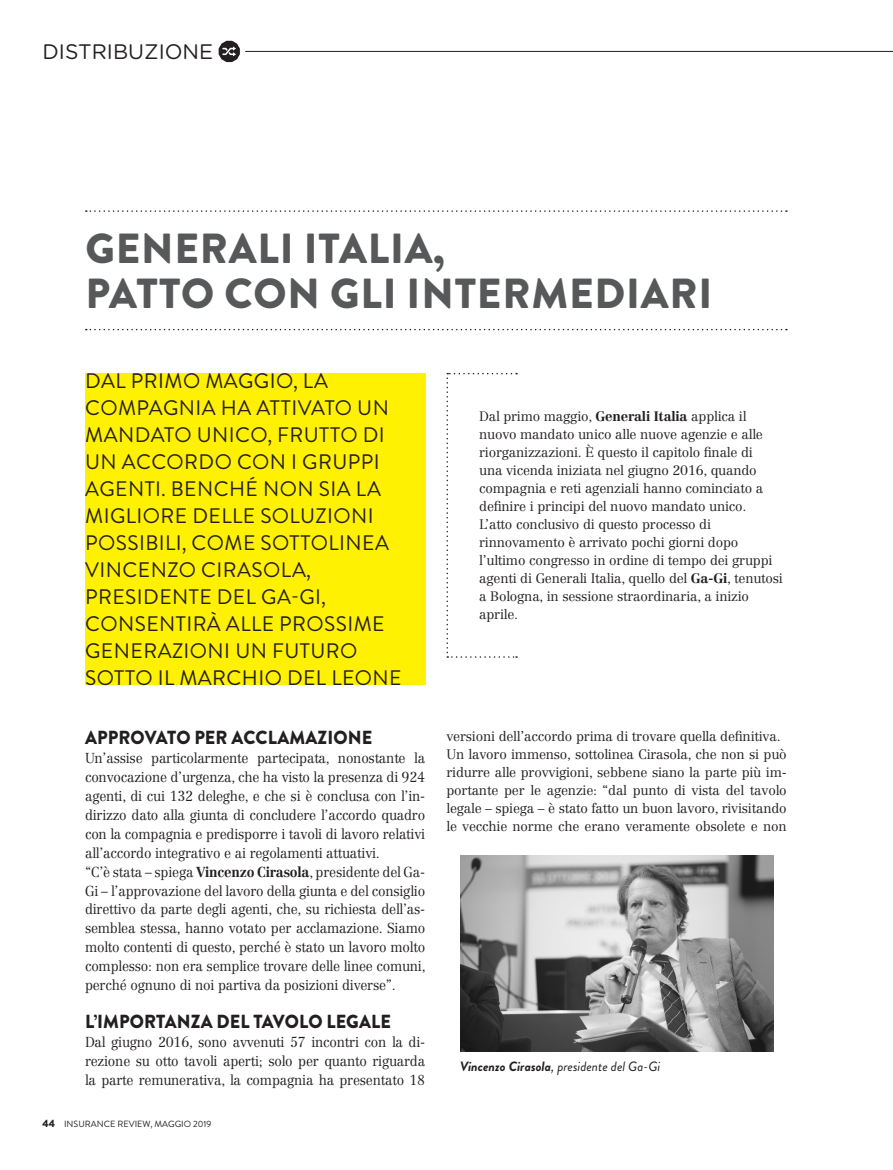
<style>
.page{position:relative;width:893px;height:1170px;background:#fff}
.page>*{position:absolute;margin:0;border:0;box-sizing:border-box;transform-origin:0 0}
.t1{font:900 42px "Brandon Grotesque";letter-spacing:.02em;color:#57585a}
.t2{font:21px/27px "Brandon Grotesque";letter-spacing:.02em;color:#231f20}
.t3{font:21px "Gotham Rounded";color:#231f20}
.t4{font:900 18.9px "Brandon Grotesque";letter-spacing:.005em;color:#231f20;scale:.95 1}
.t5{font:300 14.25px/18.9px "Centennial LT Std";letter-spacing:-.015em;color:#231f20;text-align:justify;scale:.95 1}
.t6{font:300 13.5px/18px "Centennial LT Std";letter-spacing:-.015em;color:#231f20}
.t7{font:italic 13.5px "Brandon Grotesque";color:#231f20}
.t8{font:9px "Brandon Grotesque";color:#231f20}
.s1{font-weight:700}
.s2{font-weight:900;font-size:10.5px}
</style>
<div class="page">
<svg style="left:219px;top:41px;width:21px;height:21px"></svg>
<hr style="left:245px;top:51px;width:648px;height:1px;background:#231f20">
<div style="left:85px;top:373px;width:340px;height:311px;background:#fff101"></div>
<svg style="left:86px;top:329px;width:701px;height:1px"></svg>
<svg style="left:86px;top:210px;width:701px;height:2px"></svg>
<svg style="left:446px;top:373px;width:71px;height:284px"></svg>
<img style="left:460px;top:855px;width:313px;height:196px">
<p class="t3" style="left:43px;top:37px;width:172px">DISTRIBUZIONE</p>
<p class="t1" style="left:85px;top:218px;width:361px">GENERALI ITALIA,</p>
<p class="t1" style="left:85px;top:263px;width:629px">PATTO CON GLI INTERMEDIARI</p>
<p class="t2" style="left:85px;top:367px;width:318px">DAL PRIMO MAGGIO, LA<br>COMPAGNIA HA ATTIVATO UN<br>MANDATO UNICO, FRUTTO DI<br>UN ACCORDO CON I GRUPPI<br>AGENTI. BENCHÉ NON SIA LA<br>MIGLIORE DELLE SOLUZIONI<br>POSSIBILI, COME SOTTOLINEA<br>VINCENZO CIRASOLA,<br>PRESIDENTE DEL GA-GI,<br>CONSENTIRÀ ALLE PROSSIME<br>GENERAZIONI UN FUTURO<br>SOTTO IL MARCHIO DEL LEONE</p>
<p class="t4" style="left:85px;top:724px;width:304px">APPROVATO PER ACCLAMAZIONE</p>
<p class="t5" style="left:85px;top:748px;width:360px">Un’assise particolarmente partecipata, nonostante la convocazione d’urgenza, che ha visto la presenza di 924 agenti, di cui 132 deleghe, e che si è conclusa con l’in&shy;dirizzo dato alla giunta di concludere l’accordo quadro con la compagnia e predisporre i tavoli di lavoro relativi all’accordo integrativo e ai regolamenti attuativi.</p>
<p class="t5" style="left:85px;top:862px;width:360px">“C’è stata – spiega <span class="s1">Vincenzo Cirasola</span>, presidente del Ga-Gi – l’approvazione del lavoro della giunta e del consiglio direttivo da parte degli agenti, che, su richiesta dell’as&shy;semblea stessa, hanno votato per acclamazione. Siamo molto contenti di questo, perché è stato un lavoro molto complesso: non era semplice trovare delle linee comuni, perché ognuno di noi partiva da posizioni diverse”.</p>
<p class="t4" style="left:85px;top:1008px;width:323px">L’IMPORTANZA DEL TAVOLO LEGALE</p>
<p class="t5" style="left:85px;top:1032px;width:360px">Dal giugno 2016, sono avvenuti 57 incontri con la di&shy;rezione su otto tavoli aperti; solo per quanto riguarda la parte remunerativa, la compagnia ha presentato 18</p>
<p class="t8" style="left:43px;top:1117px;width:170px"><span class="s2">44</span> INSURANCE REVIEW, MAGGIO 2019</p>
<p class="t6" style="left:479px;top:407px;width:286px">Dal primo maggio, <span class="s1">Generali Italia</span> applica il nuovo mandato unico alle nuove agenzie e alle riorganizzazioni. È questo il capitolo finale di una vicenda iniziata nel giugno 2016, quando compagnia e reti agenziali hanno cominciato a definire i principi del nuovo mandato unico.</p>
<p class="t6" style="left:479px;top:515px;width:305px">L’atto conclusivo di questo processo di rinnovamento è arrivato pochi giorni dopo l’ultimo congresso in ordine di tempo dei gruppi agenti di Generali Italia, quello del <span class="s1">Ga-Gi</span>, tenutosi a Bologna, in sessione straordinaria, a inizio aprile.</p>
<p class="t6" style="left:446px;top:727px;width:336px">versioni dell’accordo prima di trovare quella definitiva.</p>
<p class="t6" style="left:446px;top:745px;width:342px;text-align:justify">Un lavoro immenso, sottolinea Cirasola, che non si può ridurre alle provvigioni, sebbene siano la parte più im&shy;portante per le agenzie: “dal punto di vista del tavolo legale – spiega – è stato fatto un buon lavoro, rivisitando le vecchie norme che erano veramente obsolete e non</p>
<p class="t7" style="left:460px;top:1057px;width:202px"><span class="s1">Vincenzo Cirasola</span>, presidente del Ga-Gi</p>
</div>
